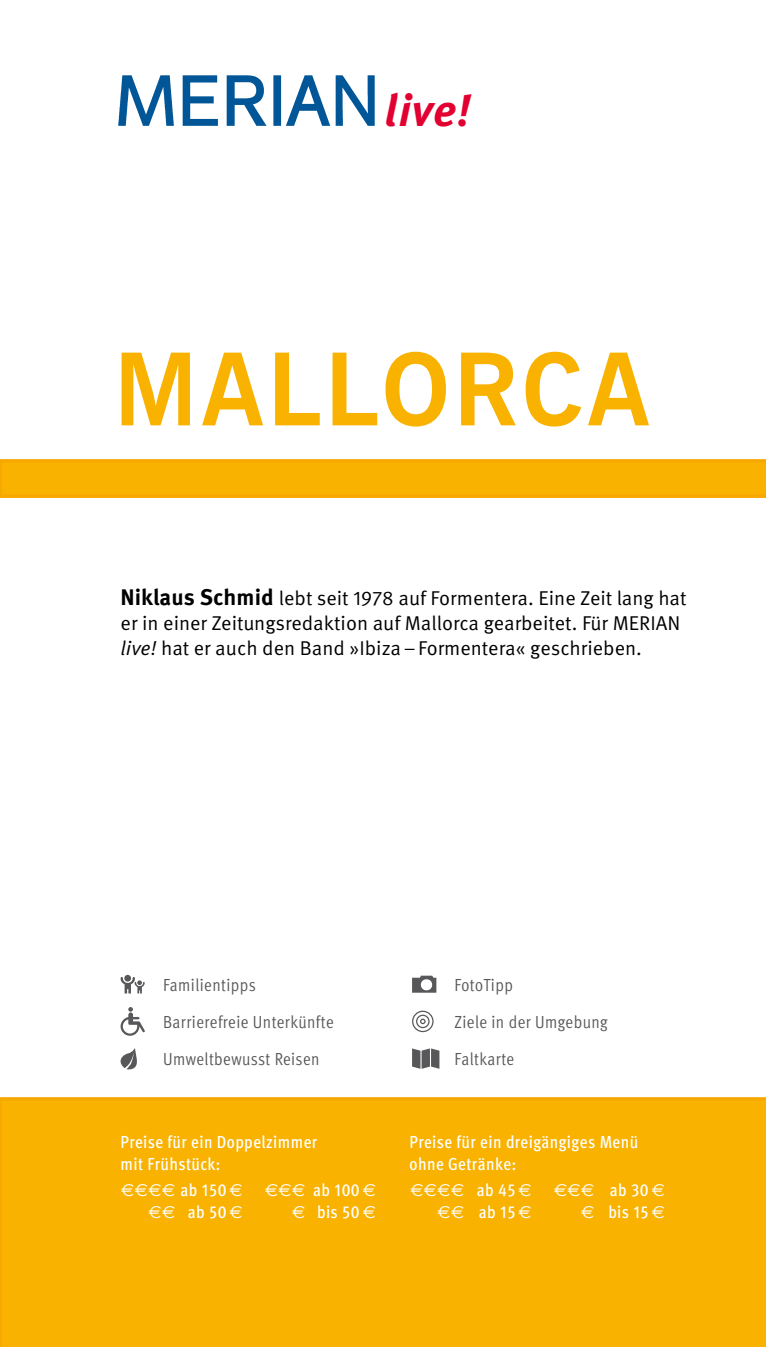
<style>
.page{position:relative;width:766px;height:1347px;background:#fff}
.page>*{position:absolute;margin:0;border:0;box-sizing:border-box;transform-origin:0 0}
.t1{font:700 100px "News Gothic BT";letter-spacing:.035em;color:#f9b200}
.t2{font:italic 44.75px "Meta K Bold";color:#e20030}
.t3{font:20px/24.8px "Meta Pro Norm";color:#000}
.t4{font:500 17.5px/22px "Meta Cond Pro";letter-spacing:.025em;color:#fff}
.t5{font:17.5px/37.2px "Meta Pro Cond Norm";letter-spacing:.025em;color:#58585a}
.t6{font:17.5px "Euro Sans";color:#fff}
.s1{font-family:"Meta Pro";font-weight:700;font-size:22.5px}
.s2{font-family:"Meta Pro Norm Ita"}
.s3{font-family:"Meta Cond Pro";font-weight:500}
.s4{font-family:"Euro Sans";font-weight:400}
</style>
<div class="page">
<svg style="left:0;top:459px;width:765px;height:39px;background:#f8b000"></svg>
<img style="left:119px;top:75px;width:255px;height:50px">
<div style="left:0;top:1097px;width:765px;height:249px;background:#f9b200"></div>
<svg style="left:120px;top:974px;width:25px;height:19px"></svg>
<svg style="left:120px;top:1007px;width:25px;height:28px"></svg>
<svg style="left:120px;top:1048px;width:17px;height:21px"></svg>
<svg style="left:412px;top:975px;width:24px;height:17px"></svg>
<svg style="left:420px;top:1018px;width:5px;height:6px"></svg>
<div style="left:416px;top:1014px;width:13px;height:14px;border:1px solid #58585a;border-radius:50%"></div>
<div style="left:412px;top:1010px;width:21px;height:22px;border:1px solid #58585a;border-radius:50%"></div>
<svg style="left:412px;top:1048px;width:27px;height:20px"></svg>
<h2 class="t2" style="left:384px;top:84px;width:87px">live!</h2>
<h1 class="t1" style="left:113px;top:329px;width:537px">MALLORCA</h1>
<p class="t3" style="left:120px;top:585px;width:567px"><span class="s1">Niklaus Schmid</span> lebt seit 1978 auf Formentera. Eine Zeit lang hat er in einer Zeitungsredaktion auf Mallorca gearbeitet. Für MERIAN <span class="s2">live!</span> hat er auch den Band »Ibiza–Formentera« geschrieben.</p>
<p class="t5" style="left:163px;top:965px;width:172px">Familientipps<br>Barrierefreie Unterkünfte<br>Umweltbewusst Reisen</p>
<p class="t5" style="left:454px;top:965px;width:154px">FotoTipp<br>Ziele in der Umgebung<br>Faltkarte</p>
<p class="t4" style="left:120px;top:1130px;width:198px">Preise für ein Doppelzimmer mit Frühstück:</p>
<p class="t6" style="left:121px;top:1180px;width:123px">€€€€ <span class="s3">ab 150</span> €</p>
<p class="t4" style="left:265px;top:1178px;width:112px"><span class="s4">€€€</span> ab 100 <span class="s4">€</span></p>
<p class="t4" style="left:148px;top:1200px;width:96px"><span class="s4">€€</span> ab 50 <span class="s4">€</span></p>
<p class="t4" style="left:292px;top:1200px;width:85px"><span class="s4">€</span> bis 50 <span class="s4">€</span></p>
<p class="t4" style="left:409px;top:1130px;width:230px">Preise für ein dreigängiges Menü ohne Getränke:</p>
<p class="t6" style="left:410px;top:1180px;width:123px">€€€€ <span class="s3">ab 45</span> €</p>
<p class="t6" style="left:554px;top:1180px;width:112px">€€€ <span class="s3">ab 30</span> €</p>
<p class="t4" style="left:437px;top:1200px;width:96px"><span class="s4">€€</span> ab 15 <span class="s4">€</span></p>
<p class="t4" style="left:581px;top:1200px;width:85px"><span class="s4">€</span> bis 15 <span class="s4">€</span></p>
</div>
